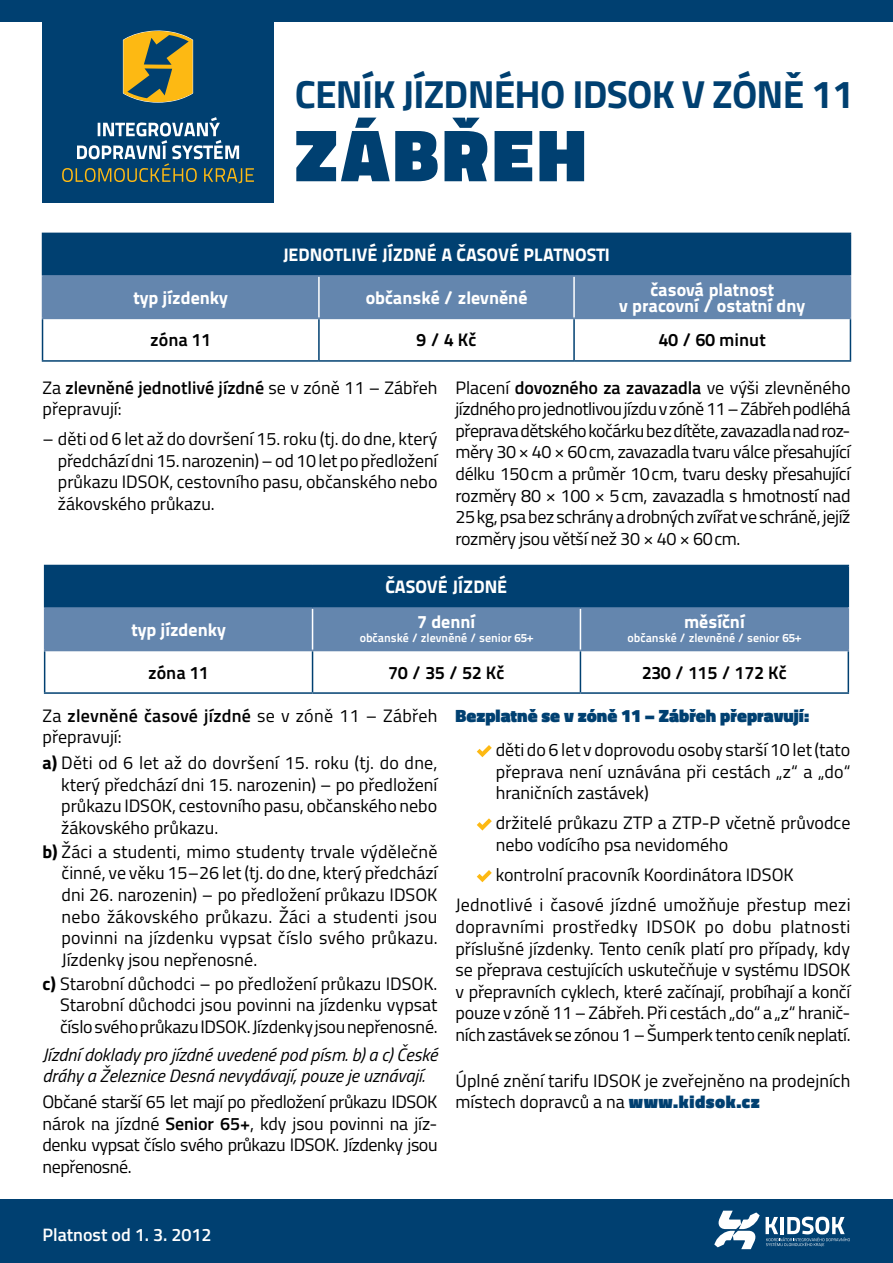
<style>
.page{position:relative;width:893px;height:1263px;background:#fff}
.page>*{position:absolute;margin:0;border:0;box-sizing:border-box;transform-origin:0 0}
.t1{font:900 75px "Titillium Web";letter-spacing:.05em;color:#004071}
.t2{font:700 39.3px "Titillium Web";letter-spacing:-.02em;color:#004071}
.t3{font:18px/21.6px "Titillium Web";color:#000;text-align:justify}
.t4{font:18px/16.5px "Titillium Text 25 L 999 wt";color:#fff;text-align:center}
.t5{font:italic 18px/21.6px "Titillium Web";color:#000}
.t6{font:18px "Titillium Text 25 L 800 wt";color:#000}
.t7{font:900 18px "Titillium Web";color:#004071}
.t8{font:600 18px "Titillium Web";color:#fff}
.t9{font:12px "Titillium Text 25 L 800 wt";color:#fff}
.s1{font-weight:600}
.s2{font-weight:700}
.s3{font-weight:900;color:#004071}
</style>
<div class="page">
<div style="left:43px;top:0;width:231px;height:202px;background:#004071"></div>
<svg style="left:62px;top:117px;width:192px;height:66px"></svg>
<svg style="left:123px;top:30px;width:70px;height:73px"></svg>
<div style="left:43px;top:233px;width:807px;height:43px;background:#004071"></div>
<div style="left:43px;top:277px;width:807px;height:41px;background:#6486ae"></div>
<hr style="left:42px;top:233px;width:277px;height:1px;background:#004071">
<hr style="left:42px;top:234px;width:1px;height:41px;background:#004071">
<hr style="left:574px;top:233px;width:277px;height:1px;background:#004071">
<hr style="left:850px;top:234px;width:1px;height:41px;background:#004071">
<hr style="left:42px;top:319px;width:1px;height:41px;background:#004071">
<hr style="left:318px;top:319px;width:2px;height:41px;background:#004071">
<hr style="left:573px;top:319px;width:2px;height:41px;background:#004071">
<hr style="left:850px;top:319px;width:1px;height:41px;background:#004071">
<hr style="left:42px;top:360px;width:277px;height:2px;background:#004071">
<hr style="left:319px;top:360px;width:255px;height:2px;background:#004071">
<hr style="left:574px;top:360px;width:277px;height:2px;background:#004071">
<hr style="left:318px;top:277px;width:2px;height:41px;background:#fff">
<hr style="left:573px;top:277px;width:2px;height:41px;background:#fff">
<hr style="left:42px;top:275px;width:277px;height:2px;background:#6486ae">
<hr style="left:42px;top:277px;width:1px;height:41px;background:#6486ae">
<hr style="left:319px;top:275px;width:255px;height:2px;background:#6486ae">
<hr style="left:574px;top:275px;width:277px;height:2px;background:#6486ae">
<hr style="left:850px;top:277px;width:1px;height:41px;background:#6486ae">
<hr style="left:42px;top:318px;width:277px;height:1px;background:#6486ae">
<hr style="left:319px;top:318px;width:255px;height:1px;background:#6486ae">
<hr style="left:574px;top:318px;width:277px;height:1px;background:#6486ae">
<svg style="left:477px;top:745px;width:15px;height:12px"></svg>
<svg style="left:477px;top:818px;width:15px;height:12px"></svg>
<svg style="left:477px;top:870px;width:15px;height:12px"></svg>
<div style="left:45px;top:565px;width:803px;height:43px;background:#004071"></div>
<div style="left:45px;top:609px;width:803px;height:41px;background:#6486ae"></div>
<hr style="left:44px;top:565px;width:269px;height:1px;background:#004071">
<hr style="left:44px;top:566px;width:1px;height:41px;background:#004071">
<hr style="left:580px;top:565px;width:269px;height:1px;background:#004071">
<hr style="left:848px;top:566px;width:1px;height:41px;background:#004071">
<hr style="left:44px;top:651px;width:1px;height:41px;background:#004071">
<hr style="left:312px;top:651px;width:1px;height:41px;background:#004071">
<hr style="left:580px;top:651px;width:1px;height:41px;background:#004071">
<hr style="left:848px;top:651px;width:1px;height:41px;background:#004071">
<hr style="left:44px;top:692px;width:269px;height:2px;background:#004071">
<hr style="left:313px;top:692px;width:267px;height:2px;background:#004071">
<hr style="left:580px;top:692px;width:269px;height:2px;background:#004071">
<hr style="left:312px;top:609px;width:1px;height:41px;background:#fff">
<hr style="left:580px;top:609px;width:1px;height:41px;background:#fff">
<hr style="left:44px;top:609px;width:1px;height:41px;background:#6486ae">
<hr style="left:44px;top:650px;width:269px;height:1px;background:#6486ae">
<hr style="left:313px;top:650px;width:267px;height:1px;background:#6486ae">
<hr style="left:580px;top:650px;width:269px;height:1px;background:#6486ae">
<hr style="left:44px;top:607px;width:269px;height:2px;background:#6486ae">
<hr style="left:313px;top:607px;width:267px;height:2px;background:#6486ae">
<hr style="left:580px;top:607px;width:269px;height:2px;background:#6486ae">
<hr style="left:848px;top:609px;width:1px;height:41px;background:#6486ae">
<div style="left:0;top:1199px;width:893px;height:64px;background:#004071"></div>
<div style="left:0;top:0;width:893px;height:21px;background:#004071"></div>
<svg style="left:766px;top:1216px;width:84px;height:30px"></svg>
<svg style="left:714px;top:1211px;width:46px;height:38px"></svg>
<h2 class="t2" style="left:295px;top:64px;width:561px">CENÍK JÍZDNÉHO IDSOK V ZÓNĚ 11</h2>
<h1 class="t1" style="left:295px;top:100px;width:293px">ZÁBŘEH</h1>
<p class="t4" style="left:283px;top:246px;width:328px">Jednotlivé jízdné a časové platnosti</p>
<p class="t4" style="left:133px;top:288px;width:96px">typ jízdenky</p>
<p class="t4" style="left:366px;top:288px;width:163px">občanské / zlevněné</p>
<p class="t4" style="left:619px;top:280px;width:188px">časová platnost<br>v pracovní / ostatní dny</p>
<p class="t6" style="left:150px;top:326px;width:63px">zóna 11</p>
<p class="t6" style="left:417px;top:326px;width:61px">9 / 4 Kč</p>
<p class="t6" style="left:659px;top:326px;width:108px">40 / 60 minut</p>
<p class="t3" style="left:43px;top:376px;width:396px">Za <span class="s1">zlevněné jednotlivé jízdné</span> se v zóně 11 – Zábřeh přepravují:</p>
<p class="t3" style="left:58px;top:427px;width:381px;text-indent:-15px">– děti od 6 let až do dovršení 15. roku (tj. do dne, který předchází dni 15. narozenin) – od10 let popředložení průkazu IDSOK, cestovního pasu, občanského nebo žákovského průkazu.</p>
<p class="t3" style="left:455px;top:376px;width:396px">Placení <span class="s1">dovozného za zavazadla</span> ve výši zlevněného jízdného pro jednotlivou jízdu vzóně 11 – Zábřeh podléhá přeprava dětského kočárku bez dítěte, zavazadla nad roz&shy;měry 30 × 40 × 60cm, zavazadla tvaru válce přesahující délku 150cm a průměr 10cm, tvaru desky přesahující rozměry 80 × 100 × 5cm, zavazadla s hmotností nad 25kg, psa bez schrány adrobných zvířat veschráně, jejíž rozměry jsou větší než 30 × 40 × 60cm.</p>
<p class="t4" style="left:131px;top:620px;width:96px">typ jízdenky</p>
<p class="t4" style="left:385px;top:578px;width:124px">Časové jízdné</p>
<p class="t4" style="left:418px;top:612px;width:60px">7 denní</p>
<p class="t9" style="left:360px;top:628px;width:175px">občanské / zlevněné / senior 65+</p>
<p class="t4" style="left:684px;top:612px;width:62px">měsíční</p>
<p class="t9" style="left:628px;top:628px;width:175px">občanské / zlevněné / senior 65+</p>
<p class="t6" style="left:148px;top:658px;width:63px">zóna 11</p>
<p class="t6" style="left:388px;top:658px;width:118px">70 / 35 / 52 Kč</p>
<p class="t6" style="left:642px;top:658px;width:146px">230 / 115 / 172 Kč</p>
<p class="t3" style="left:43px;top:704px;width:396px">Za <span class="s1">zlevněné časové jízdné</span> se v zóně 11 – Zábřeh přepravují:</p>
<p class="t3" style="left:61px;top:751px;width:378px;text-indent:-19px"><span class="s2">a)</span> Děti od 6 let až do dovršení 15. roku (tj. do dne, který předchází dni 15. narozenin) – po předložení průkazu IDSOK, cestovního pasu, občanského nebo žákovského průkazu.</p>
<p class="t3" style="left:62px;top:840px;width:378px;text-indent:-19px"><span class="s2">b)</span> Žáci a studenti, mimo studenty trvale výdělečně činné, ve věku 15–26 let (tj. do dne, který předchází dni 26. narozenin) – po předložení průkazu IDSOK nebo žákovského průkazu. Žáci a studenti jsou povinni na jízdenku vypsat číslo svého průkazu.<br>Jízdenky jsou nepřenosné.</p>
<p class="t3" style="left:60px;top:971px;width:379px;text-indent:-18px"><span class="s2">c)</span> Starobní důchodci – po předložení průkazu IDSOK.<br>Starobní důchodci jsou povinni na jízdenku vypsat číslo svého průkazu IDSOK. Jízdenky jsou nepřenosné.</p>
<p class="t5" style="left:43px;top:1043px;width:396px">Jízdní doklady pro jízdné uvedené pod písm. b) a c) České dráhy a Železnice Desná nevydávají, pouze je uznávají.</p>
<p class="t3" style="left:43px;top:1090px;width:396px">Občané starší 65 let mají po předložení průkazu IDSOK nárok na jízdné <span class="s1">Senior 65+</span>, kdy jsou povinni na jíz&shy;denku vypsat číslo svého průkazu IDSOK. Jízdenky jsou nepřenosné.</p>
<p class="t7" style="left:455px;top:702px;width:355px">Bezplatně se v zóně 11 – Zábřeh přepravují:</p>
<p class="t3" style="left:496px;top:738px;width:356px">děti do 6 let v doprovodu osoby starší 10 let (tato přeprava není uznávána při cestách „z“ a „do“ hraničních zastávek)</p>
<p class="t3" style="left:496px;top:811px;width:356px">držitelé průkazu ZTP a ZTP-P včetně průvodce nebo vodícího psa nevidomého</p>
<p class="t3" style="left:455px;top:859px;width:397px;line-height:30.2px;text-indent:40px">kontrolní pracovník Koordinátora IDSOK<br>Jednotlivé i časové jízdné umožňuje přestup mezi</p>
<p class="t3" style="left:455px;top:915px;width:397px">dopravními prostředky IDSOK po dobu platnosti příslušné jízdenky. Tento ceník platí pro případy, kdy se přeprava cestujících uskutečňuje v systému IDSOK v přepravních cyklech, které začínají, probíhají a končí pouze v zóně 11 – Zábřeh. Při cestách „do“ a „z“ hranič&shy;ních zastávek se zónou 1 – Šumperk tento ceník neplatí.</p>
<p class="t3" style="left:455px;top:1068px;width:396px">Úplné znění tarifu IDSOK je zveřejněno na prodejních místech dopravců a na <span class="s3">www.kidsok.cz</span></p>
<p class="t8" style="left:43px;top:1221px;width:171px">Platnost od 1. 3. 2012</p>
</div>
